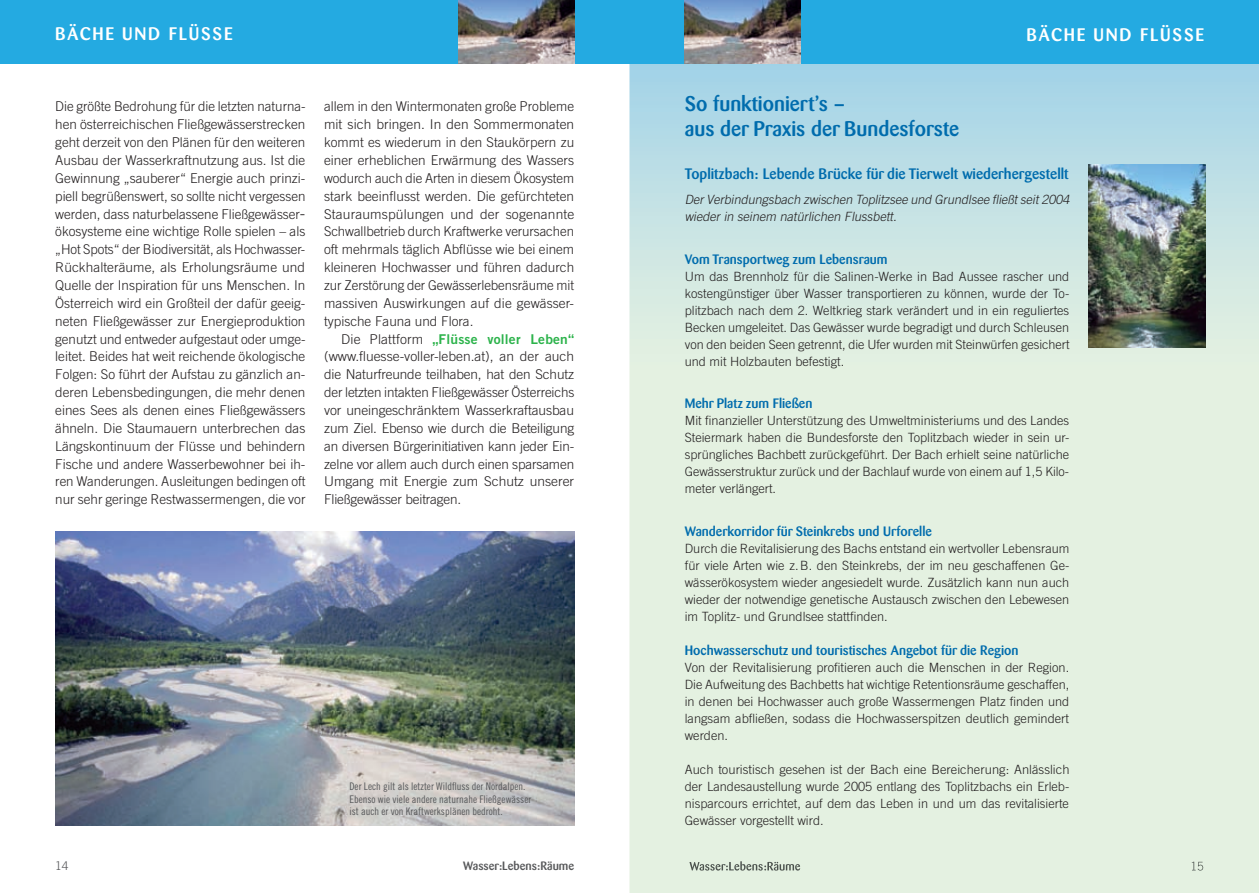
<style>
.page{position:relative;width:1259px;height:893px;background:#fff}
.page>*{position:absolute;margin:0;border:0;box-sizing:border-box;transform-origin:0 0}
.t1{font:500 21px/25.5px "Barmeno Pro";color:#006cad}
.t2{font:500 18px "Barmeno Pro";letter-spacing:.1em;color:#fff}
.t3{font:500 15px "Barmeno Pro";color:#006cad}
.t4{font:300 13.5px/17.9px "Trade Gothic LT Pro";color:#231f20;text-align:justify}
.t5{font:500 13.5px "Barmeno Pro";color:#006cad}
.t6{font:13.5px "Trade Gothic LT Pro Bd 2";letter-spacing:.015em;color:#2cb34b}
.t7{font:300 12.75px/17px "Trade Gothic LT Pro";color:#231f20;text-align:justify}
.t8{font:italic 300 12.75px/17px "Trade Gothic LT Pro";color:#231f20}
.t9{font:500 12px "Barmeno Pro";color:#57585a}
.t10{font:300 12px "Trade Gothic";color:#57585a}
.t11{font:10.5px/12.6px "Trade Gothic LT Pro Cn 18";color:#57585a}
.s1{font-family:"Trade Gothic LT Pro";font-weight:300;color:#231f20}
</style>
<div class="page">
<svg style="left:629px;top:64px;width:630px;height:829px;background:#d9ebe2"></svg>
<svg style="left:1191px;top:862px;width:12px;height:9px"></svg>
<div style="left:689px;top:861px;width:111px;height:10px;background:#e4f1e1"></div>
<div style="left:0;top:0;width:1259px;height:64px;background:#24aae1"></div>
<img style="left:1088px;top:165px;width:117px;height:183px">
<img style="left:55px;top:531px;width:519px;height:295px">
<img style="left:685px;top:0;width:115px;height:64px">
<img style="left:458px;top:0;width:116px;height:64px">
<h2 class="t2" style="left:55px;top:22px;width:179px">BÄCHE UND FLÜSSE</h2>
<p class="t4" style="left:55px;top:98px;width:252px">Die größte Bedrohung für die letzten naturna&shy;hen österreichischen Fließgewässerstrecken geht derzeit von den Plänen für den weiteren Ausbau der Wasserkraftnutzung aus. Ist die Gewinnung „sauberer“ Energie auch prinzi&shy;piell begrüßenswert, so sollte nicht vergessen werden, dass naturbelassene Fließgewässer&shy;ökosysteme eine wichtige Rolle spielen – als „Hot Spots“ der Biodiversität, als Hochwasser-Rückhalteräume, als Erholungsräume und Quelle der Inspiration für uns Menschen. In Österreich wird ein Großteil der dafür geeig&shy;neten Fließgewässer zur Energieproduktion genutzt und entweder aufgestaut oder umge&shy;leitet. Beides hat weit reichende ökologische Folgen: So führt der Aufstau zu gänzlich an&shy;deren Lebensbedingungen, die mehr denen eines Sees als denen eines Fließgewässers ähneln. Die Staumauern unterbrechen das Längskontinuum der Flüsse und behindern Fische und andere Wasserbewohner bei ih&shy;ren Wanderungen. Ausleitungen bedingen oft nur sehr geringe Restwassermengen, die vor</p>
<p class="t4" style="left:324px;top:98px;width:252px">allem in den Wintermonaten große Probleme mit sich bringen. In den Sommermonaten kommt es wiederum in den Staukörpern zu einer erheblichen Erwärmung des Wassers wodurch auch die Arten in diesem Ökosystem stark beeinflusst werden. Die gefürchteten Stauraumspülungen und der sogenannte Schwallbetrieb durch Kraftwerke verursachen oft mehrmals täglich Abflüsse wie bei einem kleineren Hochwasser und führen dadurch zur Zerstörung der Gewässerlebensräume mit massiven Auswirkungen auf die gewässer&shy;typische Fauna und Flora.</p>
<p class="t6" style="left:341px;top:330px;width:235px"><span class="s1">Die Plattform</span> „Flüsse voller Leben“</p>
<p class="t4" style="left:324px;top:348px;width:252px">(www.fluesse-voller-leben.at), an der auch die Naturfreunde teilhaben, hat den Schutz der letzten intakten Fließgewässer Österreichs vor uneingeschränktem Wasserkraftausbau zum Ziel. Ebenso wie durch die Beteiligung an diversen Bürgerinitiativen kann jeder Ein&shy;zelne vor allem auch durch einen sparsamen Umgang mit Energie zum Schutz unserer Fließgewässer beitragen.</p>
<p class="t11" style="left:349px;top:780px;width:183px">Der Lech gilt als letzter Wildfluss der Nordalpen.<br>Ebenso wie viele andere naturnahe Fließgewässer ist auch er von Kraftwerksplänen bedroht.</p>
<h2 class="t2" style="left:1026px;top:23px;width:179px">BÄCHE UND FLÜSSE</h2>
<h1 class="t1" style="left:685px;top:91px;width:276px">So funktioniert’s –<br>aus der Praxis der Bundesforste</h1>
<p class="t3" style="left:685px;top:164px;width:385px">Toplitzbach: Lebende Brücke für die Tierwelt wiederhergestellt</p>
<p class="t8" style="left:685px;top:191px;width:389px">DerVerbindungsbach zwischen Toplitzsee und Grundlsee fließtseit2004 wieder in seinem natürlichen Flussbett.</p>
<p class="t5" style="left:685px;top:250px;width:204px">Vom Transportweg zum Lebensraum</p>
<p class="t7" style="left:685px;top:267px;width:386px">Um das Brennholz für die Salinen-Werke in Bad Aussee rascher und kostengünstiger über Wasser transportieren zu können, wurde der To&shy;plitzbach nach dem 2. Weltkrieg stark verändert und in ein reguliertes Becken umgeleitet. Das Gewässer wurde begradigt und durch Schleusen von den beiden Seen getrennt, die Ufer wurden mit Steinwürfen gesichert und mit Holzbauten befestigt.</p>
<p class="t5" style="left:685px;top:395px;width:129px">Mehr Platz zum Fließen</p>
<p class="t7" style="left:685px;top:412px;width:386px">Mit finanzieller Unterstützung des Umweltministeriums und des Landes Steiermark haben die Bundesforste den Toplitzbach wieder in sein ur&shy;sprüngliches Bachbett zurückgeführt. Der Bach erhielt seine natürliche Gewässerstruktur zurück und der Bachlauf wurde von einem auf 1,5 Kilo&shy;meter verlängert.</p>
<p class="t5" style="left:685px;top:522px;width:249px">Wanderkorridor für Steinkrebs und Urforelle</p>
<p class="t7" style="left:685px;top:540px;width:386px">Durch die Revitalisierung des Bachs entstand ein wertvoller Lebensraum für viele Arten wie z. B. den Steinkrebs, der im neu geschaffenen Ge&shy;wässerökosystem wieder angesiedelt wurde. Zusätzlich kann nun auch wieder der notwendige genetische Austausch zwischen den Lebewesen im Toplitz- und Grundlsee stattfinden.</p>
<p class="t5" style="left:685px;top:641px;width:335px">Hochwasserschutz und touristisches Angebot für die Region</p>
<p class="t7" style="left:685px;top:659px;width:386px">Von der Revitalisierung profitieren auch die Menschen in der Region.<br>Die Aufweitung des Bachbetts hat wichtige Retentionsräume geschaffen, in denen bei Hochwasser auch große Wassermengen Platz finden und langsam abfließen, sodass die Hochwasserspitzen deutlich gemindert werden.</p>
<p class="t7" style="left:685px;top:761px;width:386px">Auch touristisch gesehen ist der Bach eine Bereicherung: Anlässlich der Landesaustellung wurde 2005 entlang des Toplitzbachs ein Erleb&shy;nisparcours errichtet, auf dem das Leben in und um das revitalisierte Gewässer vorgestellt wird.</p>
<p class="t10" style="left:55px;top:859px;width:15px">14</p>
<p class="t9" style="left:463px;top:858px;width:112px">Wasser:Lebens:Räume</p>
<p class="t9" style="left:689px;top:858px;width:112px">Wasser:Lebens:Räume</p>
<p class="t10" style="left:1190px;top:859px;width:15px">15</p>
</div>
